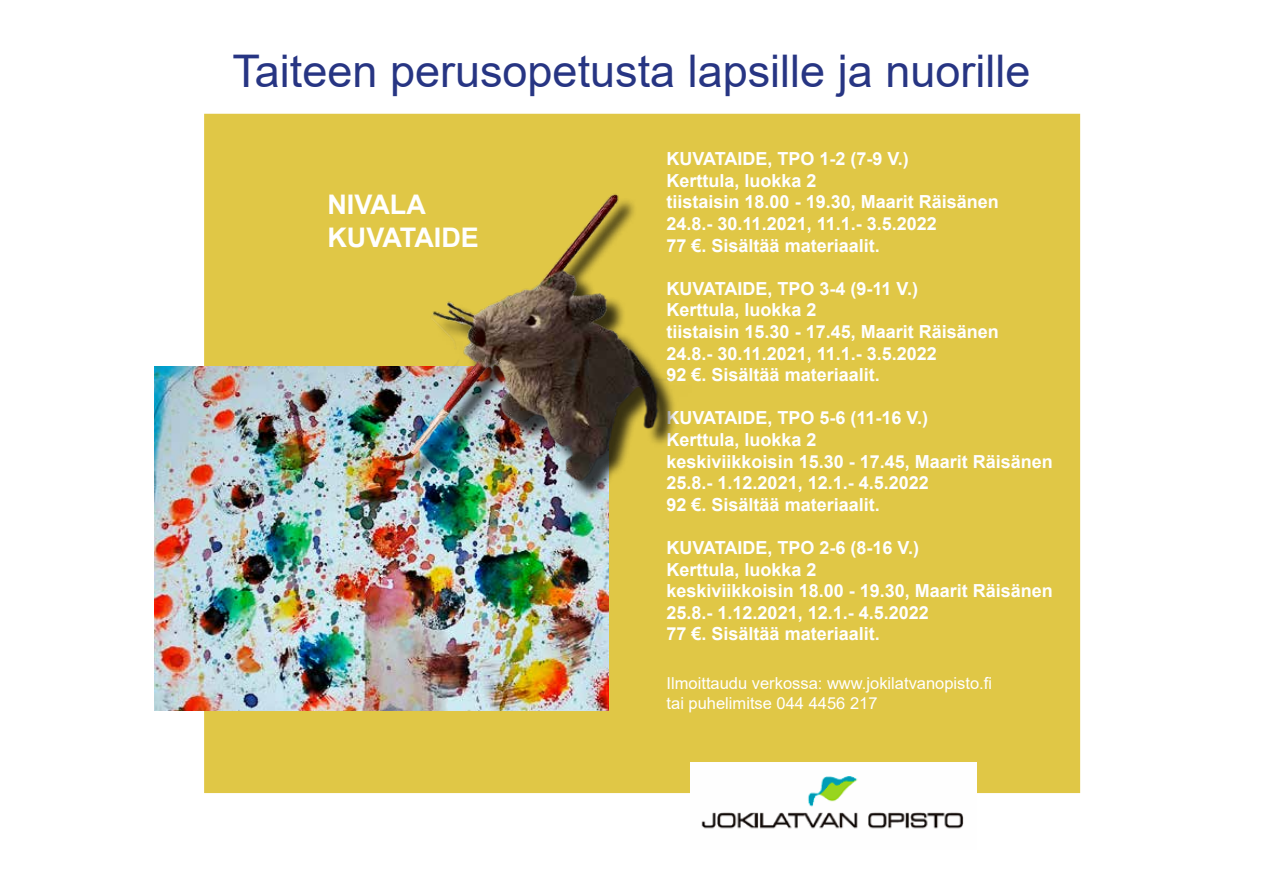
<style>
.page{position:relative;width:1263px;height:893px;background:#fff}
.page>*{position:absolute;margin:0;border:0;box-sizing:border-box;transform-origin:0 0}
.t1{font:45px "Arial";color:#273583}
.t2{font:700 27px/32.4px "Arial";color:#fff}
.t3{font:700 18px/21.6px "Arial";color:#fff}
.t4{font:16.5px/19.8px "Arial";color:#fff}
</style>
<div class="page">
<div style="left:204px;top:114px;width:876px;height:679px;background:#e0c746"></div>
<img style="left:690px;top:762px;width:287px;height:67px">
<img style="left:154px;top:366px;width:454px;height:344px">
<img style="left:347px;top:194px;width:328px;height:315px">
<h1 class="t1" style="left:232px;top:40px;width:799px">Taiteen perusopetusta lapsille ja nuorille</h1>
<h2 class="t2" style="left:327px;top:189px;width:153px">NIVALA<br>KUVATAIDE</h2>
<p class="t3" style="left:666px;top:148px;width:334px">KUVATAIDE, TPO 1-2 (7-9 V.)<br>Kerttula, luokka 2<br>tiistaisin 18.00 - 19.30, Maarit Räisänen<br>24.8.- 30.11.2021, 11.1.- 3.5.2022<br>77 €. Sisältää materiaalit.</p>
<p class="t3" style="left:666px;top:278px;width:334px">KUVATAIDE, TPO 3-4 (9-11 V.)<br>Kerttula, luokka 2<br>tiistaisin 15.30 - 17.45, Maarit Räisänen<br>24.8.- 30.11.2021, 11.1.- 3.5.2022<br>92 €. Sisältää materiaalit.</p>
<p class="t3" style="left:666px;top:407px;width:388px">KUVATAIDE, TPO 5-6 (11-16 V.)<br>Kerttula, luokka 2<br>keskiviikkoisin 15.30 - 17.45, Maarit Räisänen<br>25.8.- 1.12.2021, 12.1.- 4.5.2022<br>92 €. Sisältää materiaalit.</p>
<p class="t3" style="left:666px;top:537px;width:388px">KUVATAIDE, TPO 2-6 (8-16 V.)<br>Kerttula, luokka 2<br>keskiviikkoisin 18.00 - 19.30, Maarit Räisänen<br>25.8.- 1.12.2021, 12.1.- 4.5.2022<br>77 €. Sisältää materiaalit.</p>
<p class="t4" style="left:666px;top:673px;width:327px">Ilmoittaudu verkossa: www.jokilatvanopisto.fi tai puhelimitse 044 4456 217</p>
</div>
